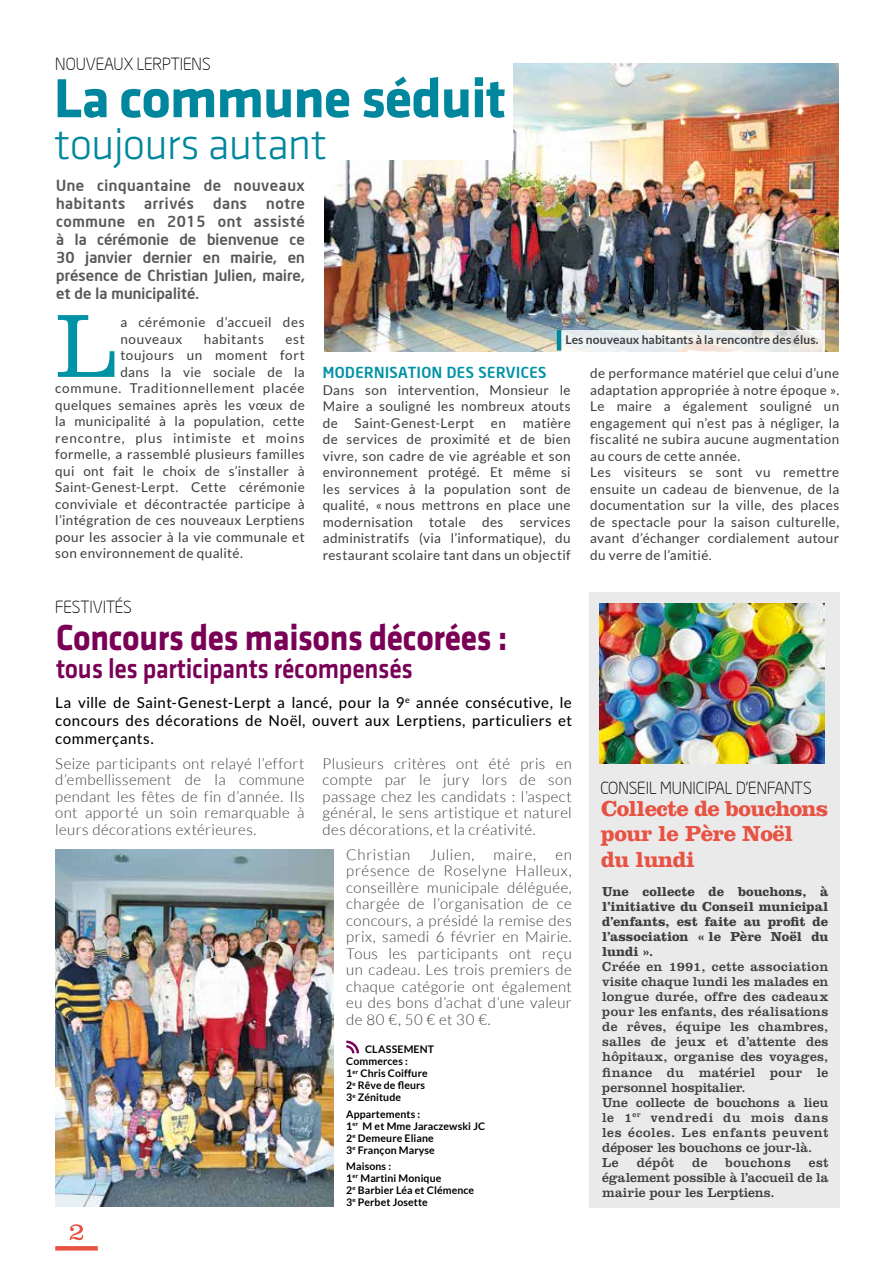
<style>
.page{position:relative;width:893px;height:1263px;background:#fff}
.page>*{position:absolute;margin:0;border:0;box-sizing:border-box;transform-origin:0 0}
.t1{font:300 92.1px "Clarendon BT";color:#0092a5}
.t2{font:700 57px "Klavika";letter-spacing:-.02em;color:#00879d}
.t3{font:300 45px "Klavika";letter-spacing:-.02em;color:#00879d}
.t4{font:700 37.5px "Klavika";letter-spacing:-.01em;color:#790056;scale:.9 1}
.t5{font:28.5px "Klavika Medium TF";letter-spacing:-.01em;color:#790056;scale:.9 1}
.t6{font:700 22.5px/25.5px "Clarendon";letter-spacing:-.025em;color:#e85242}
.t7{font:300 16.5px "Neo Sans Intel";color:#000}
.t8{font:300 15px/16.5px "Lato";letter-spacing:.025em;color:#3e3d40;text-align:justify}
.t9{font:500 15px/18px "Lato";letter-spacing:.035em;color:#000;text-align:justify}
.t10{font:500 15px/18px "Neo Sans Intel";letter-spacing:.01em;color:#58585a;text-align:justify}
.t11{font:500 15px/18px "Neo Sans Intel";letter-spacing:.04em;color:#58585a}
.t12{font:500 15px "Neo Sans Intel";letter-spacing:.03em;color:#0092a5}
.t13{font:13.5px/16.5px "Lato";letter-spacing:.03em;color:#3e3d40}
.t14{font:13.5px/15px "Clarendon";letter-spacing:.015em;color:#3e3d40}
.t15{font:700 13.5px/15px "Clarendon";color:#3e3d40;text-align:justify}
.t16{font:13.5px "Lato";letter-spacing:.055em;color:#3e3d40}
.t17{font:13.5px "Lato";letter-spacing:.06em;color:#3e3d40}
.t18{font:700 12px "Lato";letter-spacing:.01em;color:#3e3d40}
.t19{font:700 10.5px/12px "Lato";letter-spacing:.01em;color:#000}
</style>
<div class="page">
<svg style="left:346px;top:1040px;width:13px;height:13px"></svg>
<img style="left:55px;top:849px;width:279px;height:357px">
<svg style="left:70px;top:1224px;width:13px;height:16px"></svg>
<svg style="left:55px;top:1246px;width:43px;height:4px"></svg>
<div style="left:589px;top:592px;width:250px;height:616px;background:#ebeaeb"></div>
<img style="left:600px;top:603px;width:225px;height:161px">
<img style="left:325px;top:63px;width:513px;height:289px">
<div style="left:257px;top:36px;width:256px;height:124px;background:#fff"></div>
<svg style="left:561px;top:330px;width:264px;height:21px;background:#ebecea"></svg>
<hr style="left:557px;top:330px;width:4px;height:20px;background:#00879d">
<p class="t7" style="left:55px;top:54px;width:157px">NOUVEAUX LERPTIENS</p>
<h2 class="t2" style="left:54px;top:67px;width:454px">La commune séduit</h2>
<h3 class="t3" style="left:54px;top:121px;width:275px">toujours autant</h3>
<p class="t11" style="left:56px;top:176px;width:250px">Une cinquantaine de nouveaux habitants</p>
<p class="t11" style="left:144px;top:194px;width:51px">arrivés</p>
<p class="t10" style="left:213px;top:194px;width:35px">dans</p>
<p class="t10" style="left:56px;top:194px;width:250px;text-indent:210px">notre commune en 2015 ont assisté à la cérémonie de bienvenue ce 30 janvier dernier en mairie, en présence de Christian Julien, maire, et de la municipalité.</p>
<h1 class="t1" style="left:55px;top:290px;width:64px">L</h1>
<p class="t13" style="left:120px;top:314px;width:186px">a cérémonie d’accueil des nouveaux</p>
<p class="t13" style="left:204px;top:331px;width:62px">habitants</p>
<p class="t13" style="left:285px;top:331px;width:21px">est</p>
<p class="t13" style="left:120px;top:347px;width:186px">toujours un moment fort</p>
<p class="t13" style="left:120px;top:364px;width:186px">dans la vie sociale de la</p>
<p class="t16" style="left:55px;top:381px;width:251px">commune. Traditionnellement placée</p>
<p class="t13" style="left:55px;top:397px;width:251px">quelques semaines après les vœux de</p>
<p class="t13" style="left:55px;top:413px;width:251px">la municipalité à la population, cette</p>
<p class="t17" style="left:55px;top:430px;width:251px">rencontre, plus intimiste et moins</p>
<p class="t13" style="left:55px;top:446px;width:251px">formelle, a rassemblé plusieurs familles</p>
<p class="t13" style="left:55px;top:463px;width:251px">qui ont fait le choix de s’installer à</p>
<p class="t13" style="left:55px;top:479px;width:251px">Saint-Genest-Lerpt. Cette cérémonie</p>
<p class="t13" style="left:55px;top:496px;width:251px">conviviale et décontractée participe à</p>
<p class="t13" style="left:55px;top:512px;width:251px">l’intégration de ces nouveaux Lerptiens</p>
<p class="t13" style="left:55px;top:529px;width:251px">pour les associer à la vie communale et</p>
<p class="t13" style="left:55px;top:545px;width:189px">son environnement de qualité.</p>
<p class="t7" style="left:55px;top:597px;width:78px">FESTIVITÉS</p>
<p class="t18" style="left:565px;top:333px;width:255px">Les nouveaux habitants à la rencontre des élus.</p>
<p class="t12" style="left:323px;top:363px;width:225px">MODERNISATION DES SERVICES</p>
<p class="t13" style="left:323px;top:381px;width:249px;text-align:justify">Dans son intervention, Monsieur le Maire a souligné les nombreux atouts de</p>
<p class="t13" style="left:323px;top:414px;width:250px;text-align:justify;text-indent:200px">matière de services de proximité et de bien vivre, son cadre de vie agréable et son environnement protégé. Et même si les services à la population sont de qualité, « nous mettrons en place une modernisation totale des services administratifs (via l’informatique), du restaurant scolaire tant dans un objectif</p>
<p class="t13" style="left:355px;top:414px;width:121px">Saint-Genest-Lerpt</p>
<p class="t13" style="left:491px;top:414px;width:16px">en</p>
<p class="t13" style="left:590px;top:365px;width:251px">de performance matériel que celui d’une adaptation appropriée à notre époque ».<br>Le maire a également souligné un engagement qui n’est pas à négliger, la fiscalité ne subira aucune augmentation au cours de cette année.<br>Les visiteurs se sont vu remettre ensuite un cadeau de bienvenue, de la documentation sur la ville, des places de spectacle pour la saison culturelle, avant d’échanger cordialement autour du verre de l’amitié.</p>
<h3 class="t4" style="left:56px;top:617px;width:503px">Concours des maisons décorées :</h3>
<h3 class="t5" style="left:56px;top:653px;width:398px">tous les participants récompensés</h3>
<p class="t9" style="left:55px;top:693px;width:518px">La ville de Saint-Genest-Lerpt a lancé, pour la 9<sup>e</sup> année consécutive, le concours des décorations de Noël, ouvert aux Lerptiens, particuliers et commerçants.</p>
<p class="t8" style="left:55px;top:755px;width:251px">Seize participants ont relayé l’effort d’embellissement de la commune pendant les fêtes de fin d’année. Ils ont apporté un soin remarquable à leurs décorations extérieures.</p>
<p class="t8" style="left:323px;top:755px;width:251px">Plusieurs critères ont été pris en compte par le jury lors de son passage chez les candidats : l’aspect général, le sens artistique et naturel des décorations, et la créativité.</p>
<p class="t8" style="left:346px;top:846px;width:66px">Christian</p>
<p class="t8" style="left:430px;top:846px;width:46px">Julien,</p>
<p class="t8" style="left:494px;top:846px;width:44px">maire,</p>
<p class="t8" style="left:346px;top:846px;width:227px;text-indent:209px">en présence de Roselyne Halleux, conseillère municipale déléguée, chargée de l’organisation de ce concours, a présidé la remise des prix, samedi 6 février en Mairie.<br>Tous les participants ont reçu un cadeau. Les trois premiers de chaque catégorie ont également eu des bons d’achat d’une valeur de 80 €, 50 € et 30 €.</p>
<p class="t19" style="left:346px;top:1043px;width:89px;text-indent:19px">CLASSEMENT<br>Commerces :<br>1<sup>er</sup> Chris Coiffure<br>2<sup>e</sup> Rêve de fleurs<br>3<sup>e</sup> Zénitude</p>
<p class="t19" style="left:346px;top:1107px;width:140px">Appartements :<br>1<sup>er</sup> M et Mme Jaraczewski JC<br>2<sup>e</sup> Demeure Eliane<br>3<sup>e</sup> Françon Maryse</p>
<p class="t19" style="left:346px;top:1160px;width:129px">Maisons :<br>1<sup>er</sup> Martini Monique<br>2<sup>e</sup> Barbier Léa et Clémence<br>3<sup>e</sup> Perbet Josette</p>
<p class="t7" style="left:600px;top:778px;width:213px">CONSEIL MUNICIPAL D’ENFANTS</p>
<h3 class="t6" style="left:601px;top:795px;width:229px">Collecte de bouchons pour le Père Noël<br>du lundi</h3>
<p class="t15" style="left:602px;top:884px;width:228px">Une collecte de bouchons, à l’initiative du Conseil municipal d’enfants, est faite au profit de l’association « le Père Noël du lundi ».</p>
<p class="t14" style="left:602px;top:959px;width:228px">Créée en 1991, cette association visite chaque lundi les malades en longue durée, offre des cadeaux pour les enfants, des réalisations de rêves, équipe les chambres, salles de jeux et d’attente des hôpitaux, organise des voyages, finance du matériel pour le personnel hospitalier.<br>Une collecte de bouchons a lieu le 1<sup>er</sup> vendredi du mois dans les écoles. Les enfants peuvent déposer les bouchons ce jour-là.<br>Le</p>
<p class="t14" style="left:637px;top:1154px;width:39px">dépôt</p>
<p class="t14" style="left:692px;top:1154px;width:17px">de</p>
<p class="t14" style="left:725px;top:1154px;width:67px">bouchons</p>
<p class="t14" style="left:602px;top:1154px;width:228px;text-align:justify;text-indent:207px">est également possible à l’accueil de la mairie pour les Lerptiens.</p>
</div>
